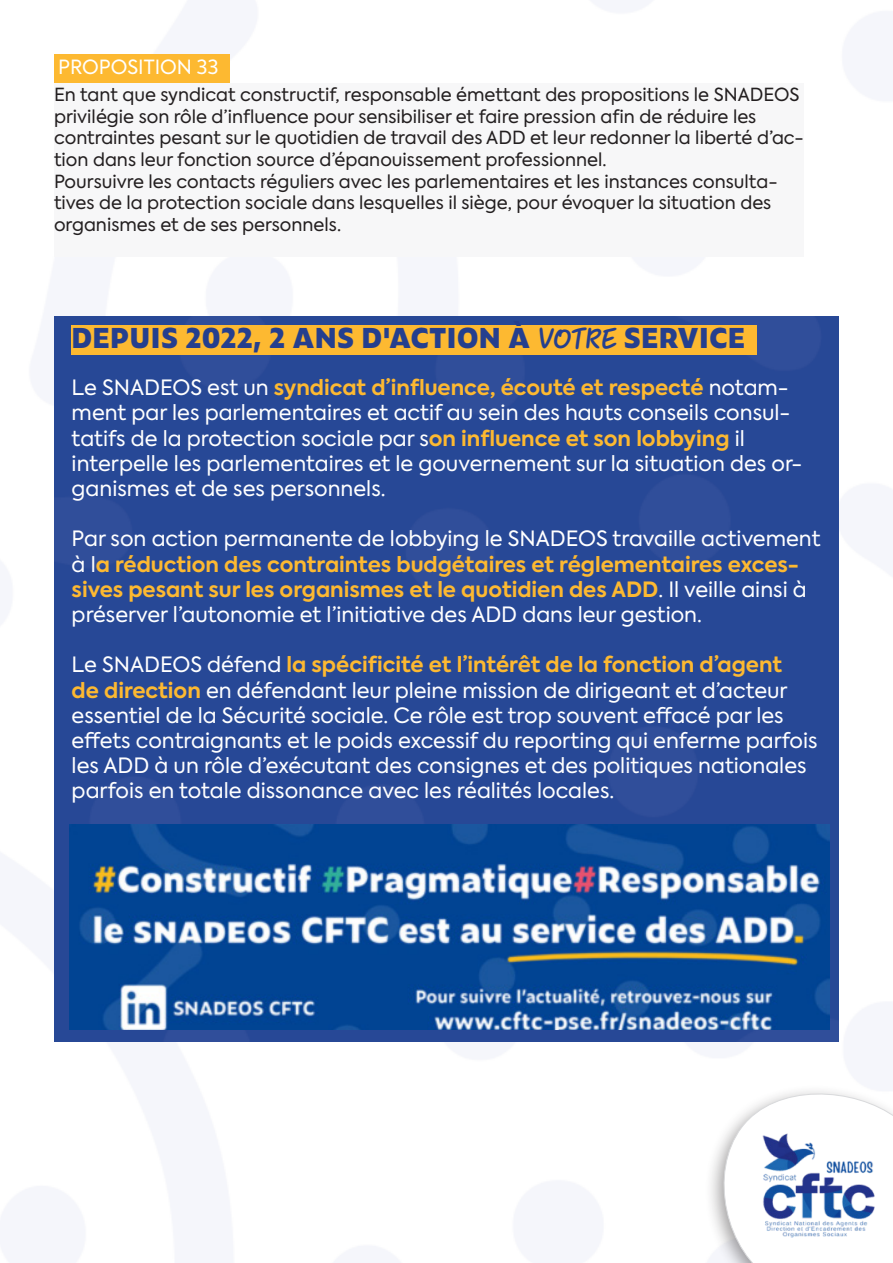
<style>
.page{position:relative;width:893px;height:1263px;background:#fff}
.page>*{position:absolute;margin:0;border:0;box-sizing:border-box;transform-origin:0 0}
.Theme{font:800 27px "Zeitung Micro Pro";color:#253f8e}
.texte{font:21px/25.2px "Axiforma";color:#fff}
.proposition{font:19.5px "Axiforma";color:#fff}
.t1{font:18px/21.6px "Axiforma";color:#231f20}
.s1{font-family:"Heart Warming";font-weight:400}
.s2{font-weight:700;color:#fdb931}
</style>
<div class="page">
<svg style="left:711px;top:1091px;width:182px;height:172px"></svg>
<img style="left:735px;top:1114px;width:158px;height:149px">
<div style="left:54px;top:54px;width:176px;height:29px;background:#fdb931"></div>
<div style="left:54px;top:83px;width:750px;height:87px;background:#f7f7f8"></div>
<div style="left:54px;top:170px;width:750px;height:65px;background:#f7f7f8"></div>
<div style="left:54px;top:234px;width:750px;height:23px;background:#f7f7f8"></div>
<img style="left:54px;top:317px;width:785px;height:725px">
<img style="left:69px;top:825px;width:760px;height:205px">
<div style="left:72px;top:325px;width:685px;height:29px;background:#fdb931"></div>
<p class="proposition" style="left:58px;top:54px;width:162px">PROPOSITION 33</p>
<p class="t1" style="left:54px;top:84px;width:751px">En tant que syndicat constructif, responsable émettant des propositions le SNADEOS privilégie son rôle d’influence pour sensibiliser et faire pression afin de réduire les contraintes pesant sur le quotidien de travail des ADD et leur redonner la liberté d’ac&shy;tion dans leur fonction source d’épanouissement professionnel.</p>
<p class="t1" style="left:54px;top:171px;width:725px">Poursuivre les contacts réguliers avec les parlementaires et les instances consulta&shy;tives de la protection sociale dans lesquelles il siège, pour évoquer la situation des organismes et de ses personnels.</p>
<p class="Theme" style="left:72px;top:316px;width:675px">DEPUIS 2022, 2 ANS D'ACTION À <span class="s1">VOTRE</span> SERVICE</p>
<p class="texte" style="left:72px;top:375px;width:732px">Le SNADEOS est un <span class="s2">syndicat d’influence, écouté et respecté</span> notam&shy;ment par les parlementaires et actif au sein des hauts conseils consul&shy;tatifs de la protection sociale par s<span class="s2">on influence et son lobbying</span> il interpelle les parlementaires et le gouvernement sur la situation des or&shy;ganismes et de ses personnels.</p>
<p class="texte" style="left:72px;top:527px;width:750px">Par son action permanente de lobbying le SNADEOS travaille activement à l<span class="s2">a réduction des contraintes budgétaires et réglementaires exces&shy;sives pesant sur les organismes et le quotidien des ADD</span>. Il veille ainsi à préserver l’autonomie et l’initiative des ADD dans leur gestion.</p>
<p class="texte" style="left:72px;top:653px;width:747px">Le SNADEOS défend <span class="s2">la spécificité et l’intérêt de la fonction d’agent<br>de direction</span> en défendant leur pleine mission de dirigeant et d’acteur essentiel de la Sécurité sociale. Ce rôle est trop souvent effacé par les effets contraignants et le poids excessif du reporting qui enferme parfois les ADD à un rôle d’exécutant des consignes et des politiques nationales parfois en totale dissonance avec les réalités locales.</p>
</div>
